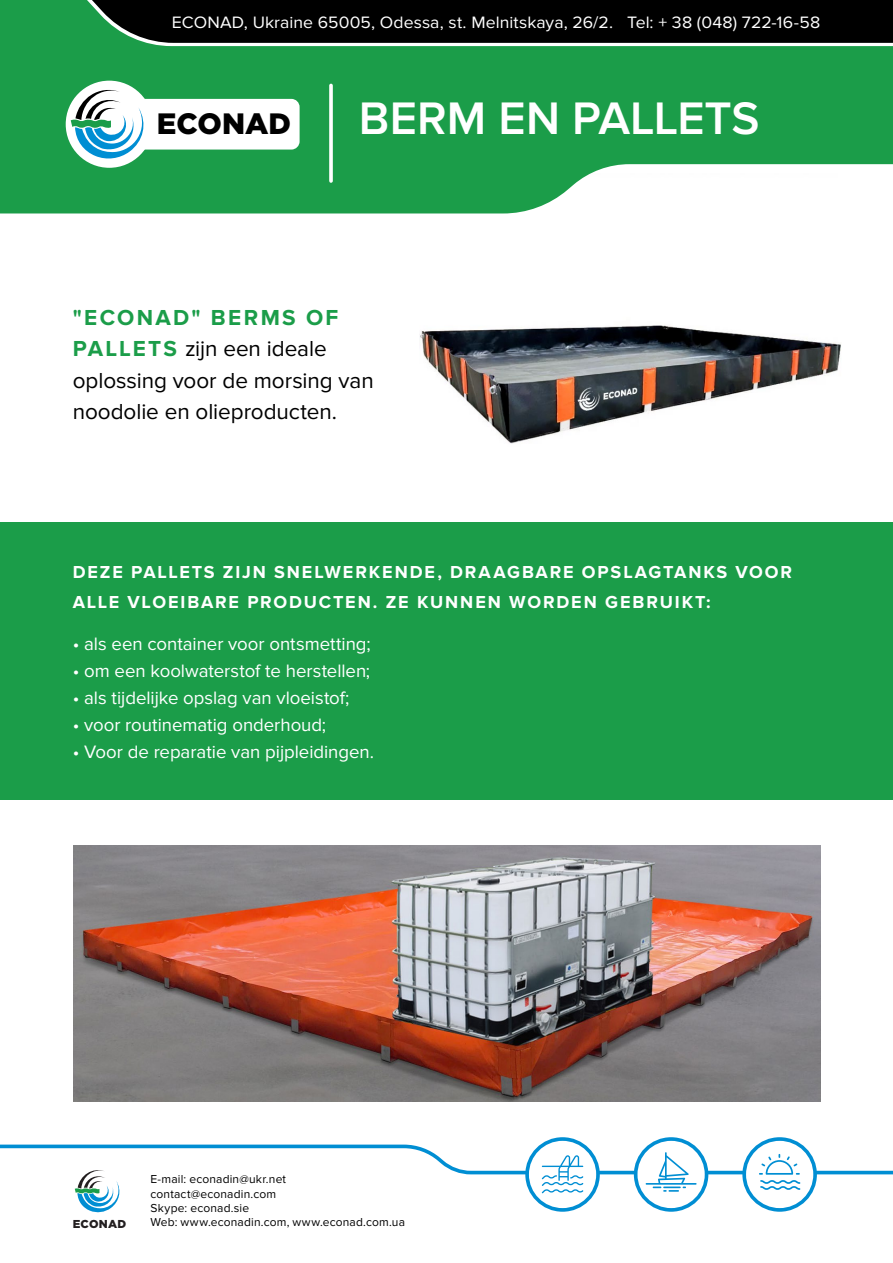
<style>
.page{position:relative;width:893px;height:1263px;background:#fff}
.page>*{position:absolute;margin:0;border:0;box-sizing:border-box;transform-origin:0 0}
.t1{font:600 47.25px "Proxima Nova";letter-spacing:-.005em;color:#fff}
.t2{font:900 29.4px "Gotham Pro";color:#000}
.t3{font:22.5px/31.5px "Proxima Nova";letter-spacing:-.005em;color:#000}
.t4{font:18.6px "Proxima Nova";letter-spacing:-.005em;color:#fff}
.t5{font:700 18px/30px "Proxima Nova";letter-spacing:.105em;color:#fff}
.t6{font:17.1px "Proxima Nova";letter-spacing:.005em;color:#fff}
.t7{font:12px/14.4px "Proxima Nova";letter-spacing:.015em;color:#000}
.t8{font:900 11.55px "Gotham Pro";letter-spacing:.025em;color:#231f20}
.s1{font-weight:700;color:#1b9d49}
</style>
<div class="page">
<img style="left:419px;top:213px;width:422px;height:231px">
<img style="left:74px;top:846px;width:746px;height:256px">
<svg style="left:0;top:0;width:893px;height:213px;background:#2e894e"></svg>
<svg style="left:0;top:1144px;width:893px;height:46px"></svg>
<svg style="left:525px;top:1137px;width:75px;height:75px"></svg>
<svg style="left:634px;top:1137px;width:74px;height:75px"></svg>
<svg style="left:742px;top:1137px;width:75px;height:75px"></svg>
<svg style="left:329px;top:85px;width:4px;height:96px"></svg>
<div style="left:0;top:522px;width:893px;height:277px;background:#1b9d49"></div>
<svg style="left:75px;top:1167px;width:48px;height:46px"></svg>
<div style="left:66px;top:81px;width:87px;height:87px;background:#fff;border-radius:50%"></div>
<svg style="left:71px;top:85px;width:229px;height:76px"></svg>
<p class="t6" style="left:172px;top:12px;width:650px">ECONAD, Ukraine 65005, Odessa, st. Melnitskaya, 26/2. Tel: + 38 (048) 722-16-58</p>
<h2 class="t2" style="left:157px;top:107px;width:136px">ECONAD</h2>
<h1 class="t1" style="left:359px;top:92px;width:402px">BERM EN PALLETS</h1>
<p class="t3" style="left:73px;top:302px;width:303px"><span class="s1">"ECONAD" BERMS OF<br>PALLETS</span> zijn een ideale oplossing voor de morsing van noodolie en olieproducten.</p>
<p class="t5" style="left:73px;top:557px;width:721px">DEZE PALLETS ZIJN SNELWERKENDE, DRAAGBARE OPSLAGTANKS VOOR<br>ALLE VLOEIBARE PRODUCTEN. ZE KUNNEN WORDEN GEBRUIKT:</p>
<p class="t4" style="left:73px;top:633px;width:299px">• als een container voor ontsmetting;</p>
<p class="t4" style="left:73px;top:660px;width:299px">• om een koolwaterstof te herstellen;</p>
<p class="t4" style="left:73px;top:687px;width:278px">• als tijdelijke opslag van vloeistof;</p>
<p class="t4" style="left:73px;top:714px;width:255px">• voor routinematig onderhoud;</p>
<p class="t4" style="left:73px;top:741px;width:303px">• Voor de reparatie van pijpleidingen.</p>
<p class="t7" style="left:150px;top:1172px;width:137px">E-mail: econadin@ukr.net contact@econadin.com<br>Skype: econad.sie</p>
<p class="t8" style="left:73px;top:1217px;width:55px">ECONAD</p>
<p class="t7" style="left:150px;top:1215px;width:256px">Web: www.econadin.com, www.econad.com.ua</p>
</div>
